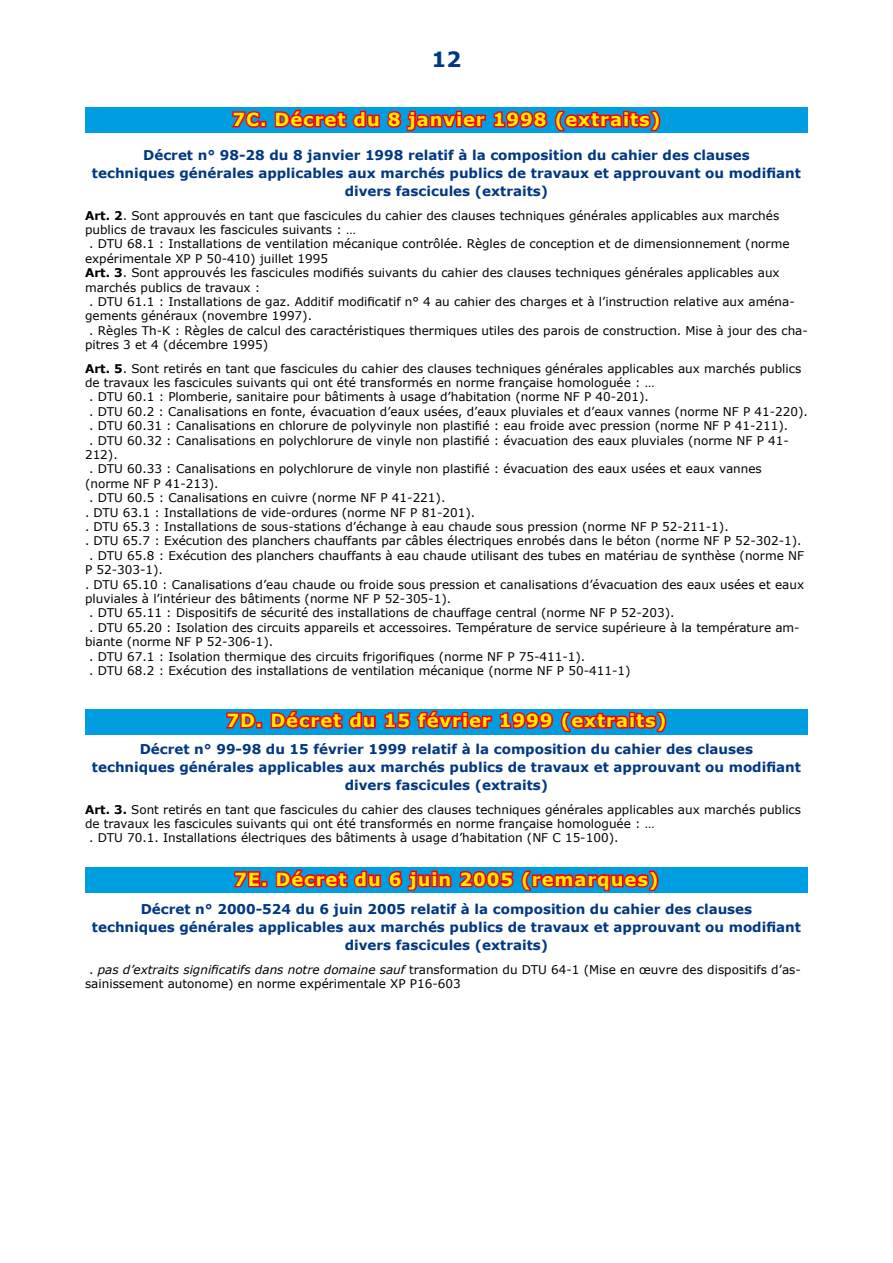
<style>
.page{position:relative;width:893px;height:1263px;background:#fff}
.page>*{position:absolute;margin:0;border:0;box-sizing:border-box;transform-origin:0 0}
.t1{font:700 21px "Verdana";color:#003882}
.t2{font:700 18px "Verdana";letter-spacing:.05em;color:#ffec00}
.t3{font:700 13.5px/18px "Verdana";color:#003882;text-align:center}
.t4{font:12px/14.4px "Verdana";color:#000}
.s1{font-weight:700}
.s2{font-style:italic}
</style>
<div class="page">
<div style="left:85px;top:108px;width:723px;height:25px;background:#009ee0"></div>
<svg style="left:232px;top:111px;width:34px;height:17px"></svg>
<svg style="left:273px;top:107px;width:389px;height:25px"></svg>
<div style="left:85px;top:709px;width:723px;height:25px;background:#009ee0"></div>
<svg style="left:226px;top:712px;width:36px;height:17px"></svg>
<svg style="left:270px;top:710px;width:106px;height:19px"></svg>
<svg style="left:383px;top:710px;width:285px;height:25px"></svg>
<div style="left:85px;top:867px;width:723px;height:26px;background:#009ee0"></div>
<svg style="left:233px;top:871px;width:29px;height:17px"></svg>
<div style="left:261px;top:881px;width:7px;height:6px;border:3px solid #f00"></div>
<svg style="left:275px;top:869px;width:384px;height:22px"></svg>
<h1 class="t1" style="left:432px;top:46px;width:31px">12</h1>
<h2 class="t2" style="left:232px;top:108px;width:430px">7C. Décret du 8 janvier 1998 (extraits)</h2>
<p class="t3" style="left:92px;top:146px;width:710px">Décret n° 98-28 du 8 janvier 1998 relatif à la composition du cahier des clauses<br>techniques générales applicables aux marchés publics de travaux et approuvant ou modifiant divers fascicules (extraits)</p>
<p class="t4" style="left:85px;top:208px;width:696px"><span class="s1">Art. 2</span>. Sont approuvés en tant que fascicules du cahier des clauses techniques générales applicables aux marchés</p>
<p class="t4" style="left:85px;top:222px;width:272px">publics de travaux les fascicules suivants : …</p>
<p class="t4" style="left:89px;top:236px;width:702px">. DTU 68.1 : Installations de ventilation mécanique contrôlée. Règles de conception et de dimensionnement (norme</p>
<p class="t4" style="left:85px;top:251px;width:244px">expérimentale XP P 50-410) juillet 1995</p>
<p class="t4" style="left:85px;top:265px;width:696px"><span class="s1">Art. 3</span>. Sont approuvés les fascicules modifiés suivants du cahier des clauses techniques générales applicables aux</p>
<p class="t4" style="left:85px;top:280px;width:177px">marchés publics de travaux :</p>
<p class="t4" style="left:89px;top:294px;width:707px">. DTU 61.1 : Installations de gaz. Additif modificatif n° 4 au cahier des charges et à l’instruction relative aux aména-</p>
<p class="t4" style="left:85px;top:308px;width:229px">gements généraux (novembre 1997).</p>
<p class="t4" style="left:89px;top:323px;width:720px">. Règles Th-K : Règles de calcul des caractéristiques thermiques utiles des parois de construction. Mise à jour des cha-</p>
<p class="t4" style="left:85px;top:337px;width:185px">pitres 3 et 4 (décembre 1995)</p>
<p class="t4" style="left:85px;top:361px;width:718px"><span class="s1">Art. 5</span>. Sont retirés en tant que fascicules du cahier des clauses techniques générales applicables aux marchés publics</p>
<p class="t4" style="left:85px;top:375px;width:571px">de travaux les fascicules suivants qui ont été transformés en norme française homologuée : …</p>
<p class="t4" style="left:89px;top:389px;width:561px">. DTU 60.1 : Plomberie, sanitaire pour bâtiments à usage d’habitation (norme NF P 40-201).</p>
<p class="t4" style="left:89px;top:404px;width:720px">. DTU 60.2 : Canalisations en fonte, évacuation d’eaux usées, d’eaux pluviales et d’eaux vannes (norme NF P 41-220).</p>
<p class="t4" style="left:89px;top:418px;width:700px">. DTU 60.31 : Canalisations en chlorure de polyvinyle non plastifié : eau froide avec pression (norme NF P 41-211).</p>
<p class="t4" style="left:89px;top:433px;width:701px">. DTU 60.32 : Canalisations en polychlorure de vinyle non plastifié : évacuation des eaux pluviales (norme NF P 41-</p>
<p class="t4" style="left:85px;top:447px;width:34px">212).</p>
<p class="t4" style="left:89px;top:461px;width:674px">. DTU 60.33 : Canalisations en polychlorure de vinyle non plastifié : évacuation des eaux usées et eaux vannes</p>
<p class="t4" style="left:85px;top:476px;width:135px">(norme NF P 41-213).</p>
<p class="t4" style="left:89px;top:490px;width:358px">. DTU 60.5 : Canalisations en cuivre (norme NF P 41-221).</p>
<p class="t4" style="left:85px;top:505px;width:392px">. DTU 63.1 : Installations de vide-ordures (norme NF P 81-201).</p>
<p class="t4" style="left:85px;top:519px;width:645px">. DTU 65.3 : Installations de sous-stations d’échange à eau chaude sous pression (norme NF P 52-211-1).</p>
<p class="t4" style="left:85px;top:533px;width:718px">. DTU 65.7 : Exécution des planchers chauffants par câbles électriques enrobés dans le béton (norme NF P 52-302-1).</p>
<p class="t4" style="left:89px;top:548px;width:716px">. DTU 65.8 : Exécution des planchers chauffants à eau chaude utilisant des tubes en matériau de synthèse (norme NF</p>
<p class="t4" style="left:85px;top:562px;width:79px">P 52-303-1).</p>
<p class="t4" style="left:85px;top:577px;width:721px">. DTU 65.10 : Canalisations d’eau chaude ou froide sous pression et canalisations d’évacuation des eaux usées et eaux</p>
<p class="t4" style="left:85px;top:591px;width:368px">pluviales à l’intérieur des bâtiments (norme NF P 52-305-1).</p>
<p class="t4" style="left:89px;top:605px;width:587px">. DTU 65.11 : Dispositifs de sécurité des installations de chauffage central (norme NF P 52-203).</p>
<p class="t4" style="left:89px;top:620px;width:712px">. DTU 65.20 : Isolation des circuits appareils et accessoires. Température de service supérieure à la température am-</p>
<p class="t4" style="left:85px;top:634px;width:190px">biante (norme NF P 52-306-1).</p>
<p class="t4" style="left:89px;top:649px;width:497px">. DTU 67.1 : Isolation thermique des circuits frigorifiques (norme NF P 75-411-1).</p>
<p class="t4" style="left:89px;top:663px;width:543px">. DTU 68.2 : Exécution des installations de ventilation mécanique (norme NF P 50-411-1)</p>
<h2 class="t2" style="left:226px;top:709px;width:442px">7D. Décret du 15 février 1999 (extraits)</h2>
<p class="t3" style="left:92px;top:740px;width:710px">Décret n° 99-98 du 15 février 1999 relatif à la composition du cahier des clauses<br>techniques générales applicables aux marchés publics de travaux et approuvant ou modifiant divers fascicules (extraits)</p>
<p class="t4" style="left:85px;top:802px;width:718px"><span class="s1">Art. 3.</span> Sont retirés en tant que fascicules du cahier des clauses techniques générales applicables aux marchés publics</p>
<p class="t4" style="left:85px;top:816px;width:571px">de travaux les fascicules suivants qui ont été transformés en norme française homologuée : …</p>
<p class="t4" style="left:89px;top:830px;width:531px">. DTU 70.1. Installations électriques des bâtiments à usage d’habitation (NF C 15-100).</p>
<h2 class="t2" style="left:234px;top:868px;width:426px">7E. Décret du 6 juin 2005 (remarques)</h2>
<p class="t3" style="left:92px;top:900px;width:710px">Décret n° 2000-524 du 6 juin 2005 relatif à la composition du cahier des clauses<br>techniques générales applicables aux marchés publics de travaux et approuvant ou modifiant divers fascicules (extraits)</p>
<p class="t4" style="left:85px;top:962px;width:717px;text-indent:4px">. <span class="s2">pas d’extraits significatifs dans notre domaine sauf</span> transformation du DTU 64-1 (Mise en œuvre des dispositifs d’as&shy;sainissement autonome) en norme expérimentale XP P16-603</p>
</div>
